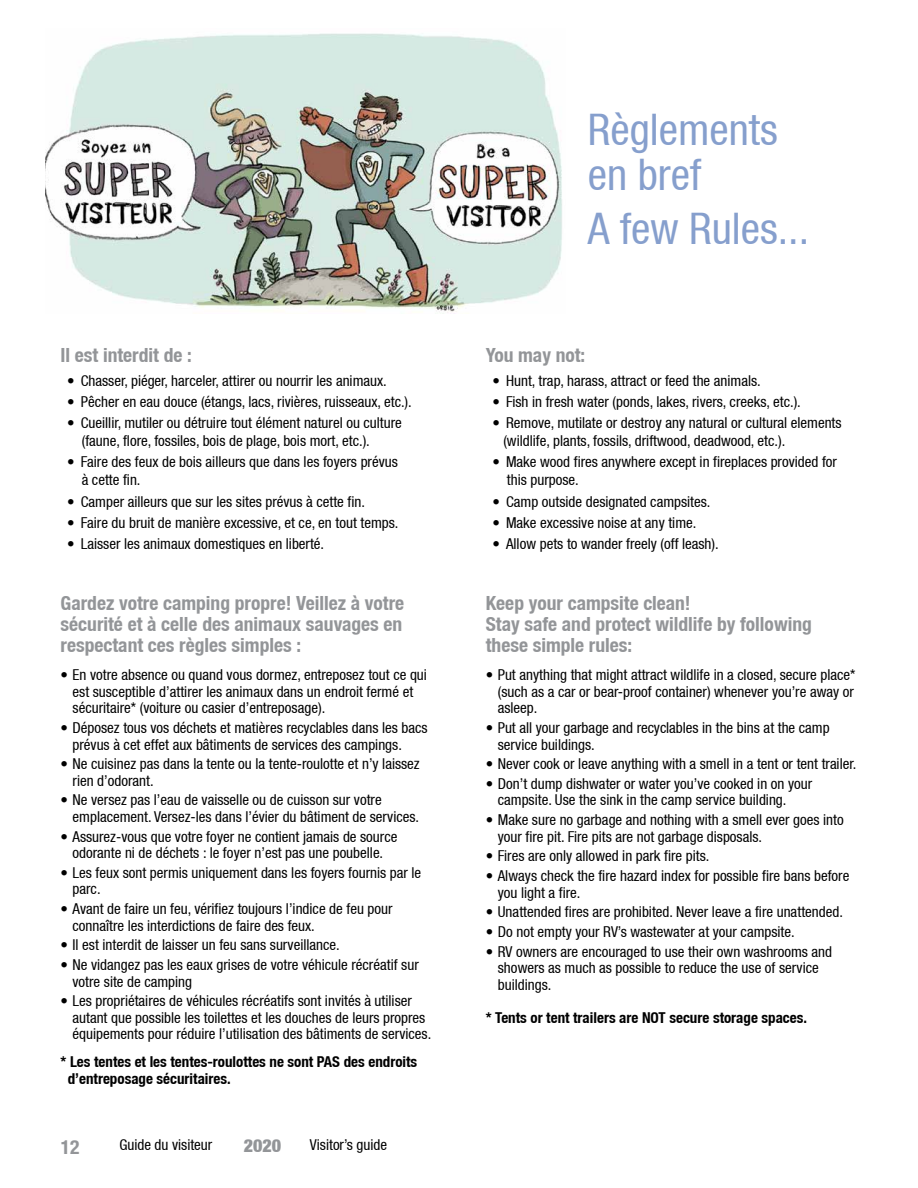
<style>
.page{position:relative;width:918px;height:1188px;background:#fff}
.page>*{position:absolute;margin:0;border:0;box-sizing:border-box;transform-origin:0 0}
.t1{font:43.5px/45px "Helvetica Neue Condensed";color:#869fcd}
.t2{font:700 condensed 19.5px/21px "Helvetica Neue";color:#939598;text-align:justify}
.t3{font:900 condensed 18px "Helvetica Neue";color:#939598}
.t4{font:15px/16.5px "Helvetica Neue Condensed";color:#000}
.t5{font:700 condensed 15px/17.4px "Helvetica Neue";color:#000}
</style>
<div class="page">
<img style="left:45px;top:33px;width:517px;height:281px">
<h2 class="t2" style="left:61px;top:345px;width:133px">Il est interdit de :</h2>
<p class="t4" style="left:67px;top:372px;width:321px">• Chasser, piéger, harceler, attirer ou nourrir les animaux.</p>
<p class="t4" style="left:67px;top:393px;width:346px">• Pêcher en eau douce (étangs, lacs, rivières, ruisseaux, etc.).</p>
<p class="t4" style="left:82px;top:414px;width:322px;line-height:18px;text-indent:-14px">• Cueillir, mutiler ou détruire tout élément naturel ou culture (faune, flore, fossiles, bois de plage, bois mort, etc.).</p>
<p class="t4" style="left:82px;top:453px;width:318px;line-height:18px;text-indent:-14px">• Faire des feux de bois ailleurs que dans les foyers prévus à cette fin.</p>
<p class="t4" style="left:67px;top:493px;width:299px">• Camper ailleurs que sur les sites prévus à cette fin.</p>
<p class="t4" style="left:67px;top:514px;width:333px">• Faire du bruit de manière excessive, et ce, en tout temps.</p>
<p class="t4" style="left:67px;top:536px;width:258px">• Laisser les animaux domestiques en liberté.</p>
<h2 class="t2" style="left:61px;top:593px;width:345px">Gardez votre camping propre! Veillez à votre sécurité et à celle des animaux sauvages en respectant ces règles simples :</h2>
<p class="t4" style="left:73px;top:667px;width:356px;text-indent:-12px">• En votre absence ou quand vous dormez, entreposez tout ce qui est susceptible d’attirer les animaux dans un endroit fermé et sécuritaire* (voiture ou casier d’entreposage).</p>
<p class="t4" style="left:73px;top:719px;width:357px;text-indent:-12px">• Déposez tous vos déchets et matières recyclables dans les bacs prévus à cet effet aux bâtiments de services des campings.</p>
<p class="t4" style="left:73px;top:756px;width:349px;text-indent:-12px">• Ne cuisinez pas dans la tente ou la tente-roulotte et n’y laissez rien d’odorant.</p>
<p class="t4" style="left:73px;top:792px;width:348px;text-indent:-12px">• Ne versez pas l’eau de vaisselle ou de cuisson sur votre emplacement. Versez-les dans l’évier du bâtiment de services.</p>
<p class="t4" style="left:61px;top:828px;width:338px;text-align:center">• Assurez-vous que votre foyer ne contient jamais de source odorante ni de déchets : le foyer n’est pas une poubelle.</p>
<p class="t4" style="left:73px;top:864px;width:350px;text-indent:-12px">• Les feux sont permis uniquement dans les foyers fournis par le parc.</p>
<p class="t4" style="left:73px;top:901px;width:322px;text-indent:-12px">• Avant de faire un feu, vérifiez toujours l’indice de feu pour connaître les interdictions de faire des feux.</p>
<p class="t4" style="left:61px;top:937px;width:281px">• Il est interdit de laisser un feu sans surveillance.</p>
<p class="t4" style="left:73px;top:957px;width:348px;text-indent:-12px">• Ne vidangez pas les eaux grises de votre véhicule récréatif sur votre site de camping</p>
<p class="t4" style="left:73px;top:993px;width:360px;text-indent:-12px">• Les propriétaires de véhicules récréatifs sont invités à utiliser autant que possible les toilettes et les douches de leurs propres équipements pour réduire l’utilisation des bâtiments de services.</p>
<p class="t5" style="left:68px;top:1052px;width:351px;text-indent:-7px">* Les tentes et les tentes-roulottes ne sont PAS des endroits d’entreposage sécuritaires.</p>
<h2 class="t2" style="left:61px;top:1137px;width:20px">12</h2>
<p class="t4" style="left:119px;top:1136px;width:94px">Guide du visiteur</p>
<p class="t3" style="left:244px;top:1134px;width:39px">2020</p>
<p class="t4" style="left:310px;top:1136px;width:79px">Visitor’s guide</p>
<h1 class="t1" style="left:588px;top:107px;width:192px">Règlements en bref</h1>
<h1 class="t1" style="left:588px;top:206px;width:223px">A few Rules...</h1>
<h2 class="t2" style="left:486px;top:345px;width:101px">You may not:</h2>
<p class="t4" style="left:493px;top:372px;width:270px">• Hunt, trap, harass, attract or feed the animals.</p>
<p class="t4" style="left:493px;top:393px;width:310px">• Fish in fresh water (ponds, lakes, rivers, creeks, etc.).</p>
<p class="t4" style="left:503px;top:414px;width:340px;line-height:18px;text-indent:-11px">• Remove, mutilate or destroy any natural or cultural elements (wildlife, plants, fossils, driftwood, deadwood, etc.).</p>
<p class="t4" style="left:507px;top:453px;width:332px;line-height:18px;text-indent:-14px">• Make wood fires anywhere except in fireplaces provided for this purpose.</p>
<p class="t4" style="left:493px;top:493px;width:219px">• Camp outside designated campsites.</p>
<p class="t4" style="left:493px;top:514px;width:205px">• Make excessive noise at any time.</p>
<p class="t4" style="left:493px;top:536px;width:228px">• Allow pets to wander freely (off leash).</p>
<h2 class="t2" style="left:486px;top:593px;width:328px;text-align:left">Keep your campsite clean!<br>Stay safe and protect wildlife by following these simple rules:</h2>
<p class="t4" style="left:498px;top:667px;width:359px;text-align:justify;text-indent:-12px">• Put anything that might attract wildlife in a closed, secure place* (such as a car or bear-proof container) whenever you’re away or asleep.</p>
<p class="t4" style="left:498px;top:719px;width:333px;text-indent:-12px">• Put all your garbage and recyclables in the bins at the camp service buildings.</p>
<p class="t4" style="left:486px;top:756px;width:372px">• Never cook or leave anything with a smell in a tent or tent trailer.</p>
<p class="t4" style="left:498px;top:775px;width:316px;text-indent:-12px">• Don’t dump dishwater or water you’ve cooked in on your campsite. Use the sink in the camp service building.</p>
<p class="t4" style="left:498px;top:812px;width:347px;text-indent:-12px">• Make sure no garbage and nothing with a smell ever goes into your fire pit. Fire pits are not garbage disposals.</p>
<p class="t4" style="left:486px;top:848px;width:225px">• Fires are only allowed in park fire pits.</p>
<p class="t4" style="left:498px;top:868px;width:353px;text-indent:-12px">• Always check the fire hazard index for possible fire bans before you light a fire.</p>
<p class="t4" style="left:486px;top:904px;width:359px">• Unattended fires are prohibited. Never leave a fire unattended.</p>
<p class="t4" style="left:486px;top:924px;width:310px">• Do not empty your RV’s wastewater at your campsite.</p>
<p class="t4" style="left:498px;top:943px;width:336px;text-indent:-12px">• RV owners are encouraged to use their own washrooms and showers as much as possible to reduce the use of service buildings.</p>
<p class="t5" style="left:486px;top:1008px;width:323px">* Tents or tent trailers are NOT secure storage spaces.</p>
</div>
